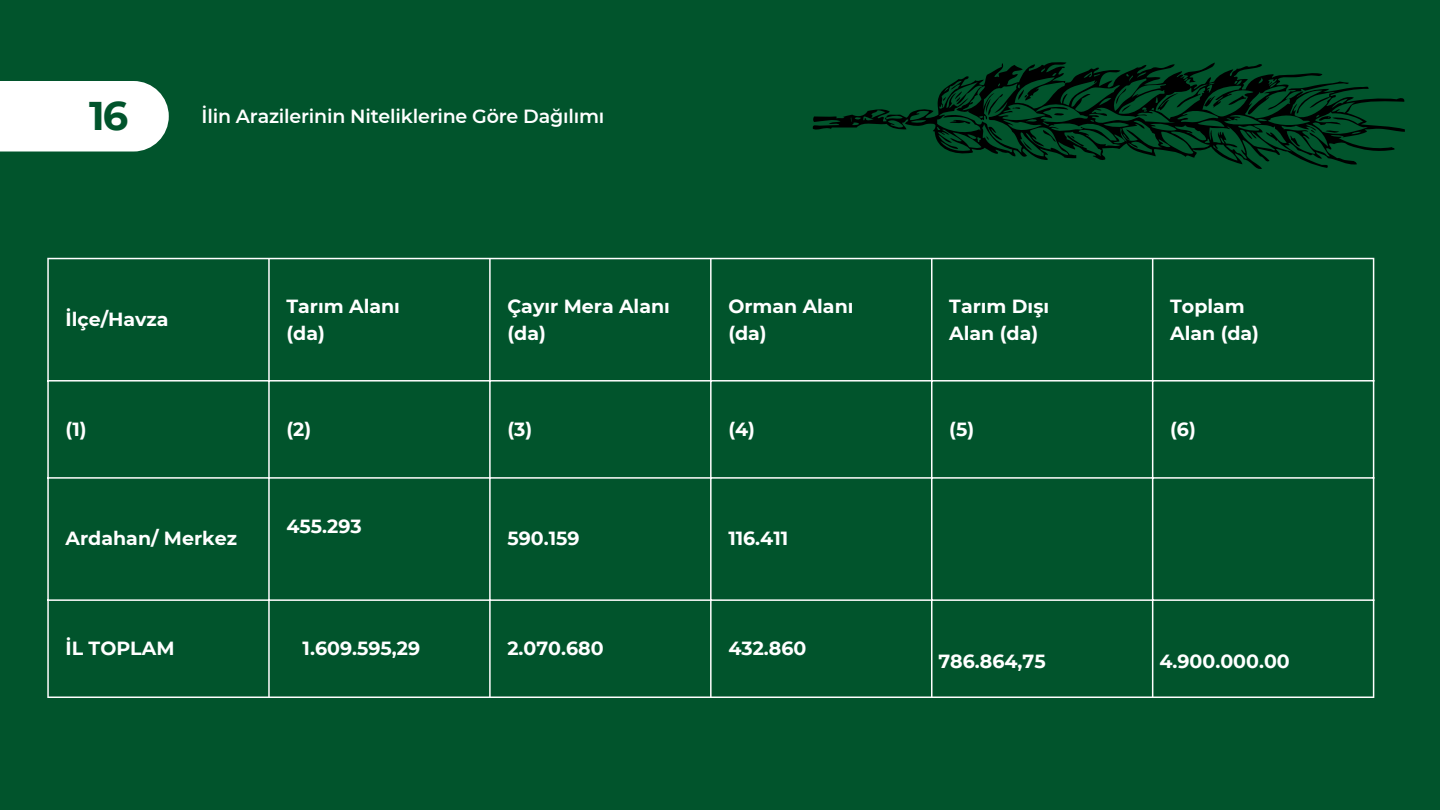
<style>
.page{position:relative;width:1440px;height:810px;background:#01542c}
.page>*{position:absolute;margin:0;border:0;box-sizing:border-box;transform-origin:0 0}
.t1{font:700 40px "Montserrat";color:#01542c}
.t2{font:700 19px "Montserrat";color:#fff}
.t3{font:600 19px "Montserrat";letter-spacing:-.01em;color:#fff}
</style>
<div class="page">
<div style="left:0;top:81px;width:169px;height:71px;background:#fff"></div>
<svg style="left:812px;top:62px;width:593px;height:107px"></svg>
<svg style="left:1311px;top:129px;width:4px;height:4px"></svg>
<svg style="left:1204px;top:96px;width:11px;height:11px"></svg>
<svg style="left:1115px;top:88px;width:16px;height:24px"></svg>
<svg style="left:1067px;top:134px;width:17px;height:13px"></svg>
<svg style="left:1043px;top:130px;width:13px;height:12px"></svg>
<svg style="left:1023px;top:140px;width:9px;height:10px"></svg>
<svg style="left:985px;top:94px;width:19px;height:21px"></svg>
<svg style="left:985px;top:125px;width:17px;height:15px"></svg>
<svg style="left:955px;top:91px;width:7px;height:11px"></svg>
<svg style="left:942px;top:97px;width:5px;height:6px"></svg>
<svg style="left:1268px;top:82px;width:81px;height:28px"></svg>
<hr style="left:47px;top:259px;width:2px;height:438px;background:#fff">
<hr style="left:268px;top:259px;width:2px;height:438px;background:#fff">
<hr style="left:489px;top:259px;width:2px;height:438px;background:#fff">
<hr style="left:710px;top:259px;width:2px;height:438px;background:#fff">
<hr style="left:931px;top:259px;width:2px;height:438px;background:#fff">
<hr style="left:1152px;top:259px;width:1px;height:438px;background:#fff">
<hr style="left:1373px;top:259px;width:1px;height:438px;background:#fff">
<hr style="left:47px;top:258px;width:1327px;height:1px;background:#fff">
<hr style="left:47px;top:380px;width:1327px;height:2px;background:#fff">
<hr style="left:47px;top:477px;width:1327px;height:2px;background:#fff">
<hr style="left:47px;top:599px;width:1327px;height:2px;background:#fff">
<hr style="left:47px;top:697px;width:1327px;height:1px;background:#fff">
<p class="t1" style="left:89px;top:91px;width:41px">16</p>
<p class="t3" style="left:202px;top:104px;width:404px">İlin Arazilerinin Niteliklerine Göre Dağılımı</p>
<p class="t2" style="left:66px;top:308px;width:105px">İlçe/Havza</p>
<p class="t2" style="left:286px;top:295px;width:115px">Tarım Alanı</p>
<p class="t2" style="left:286px;top:321px;width:40px">(da)</p>
<p class="t2" style="left:507px;top:295px;width:164px">Çayır Mera Alanı</p>
<p class="t2" style="left:507px;top:321px;width:40px">(da)</p>
<p class="t2" style="left:728px;top:295px;width:127px">Orman Alanı</p>
<p class="t2" style="left:728px;top:321px;width:40px">(da)</p>
<p class="t2" style="left:949px;top:295px;width:101px">Tarım Dışı</p>
<p class="t2" style="left:949px;top:321px;width:90px">Alan (da)</p>
<p class="t2" style="left:1170px;top:295px;width:76px">Toplam</p>
<p class="t2" style="left:1170px;top:321px;width:90px">Alan (da)</p>
<p class="t2" style="left:66px;top:417px;width:23px">(1)</p>
<p class="t2" style="left:286px;top:417px;width:26px">(2)</p>
<p class="t2" style="left:507px;top:417px;width:26px">(3)</p>
<p class="t2" style="left:728px;top:417px;width:28px">(4)</p>
<p class="t2" style="left:949px;top:417px;width:26px">(5)</p>
<p class="t2" style="left:1170px;top:417px;width:27px">(6)</p>
<p class="t2" style="left:66px;top:527px;width:173px">Ardahan/ Merkez</p>
<p class="t2" style="left:286px;top:514px;width:77px">455.293</p>
<p class="t2" style="left:507px;top:527px;width:74px">590.159</p>
<p class="t2" style="left:728px;top:527px;width:61px">116.411</p>
<p class="t2" style="left:66px;top:637px;width:110px">İL TOPLAM</p>
<p class="t2" style="left:303px;top:637px;width:119px">1.609.595,29</p>
<p class="t2" style="left:507px;top:637px;width:98px">2.070.680</p>
<p class="t2" style="left:728px;top:637px;width:80px">432.860</p>
<p class="t2" style="left:939px;top:650px;width:109px">786.864,75</p>
<p class="t2" style="left:1159px;top:650px;width:132px">4.900.000.00</p>
</div>
